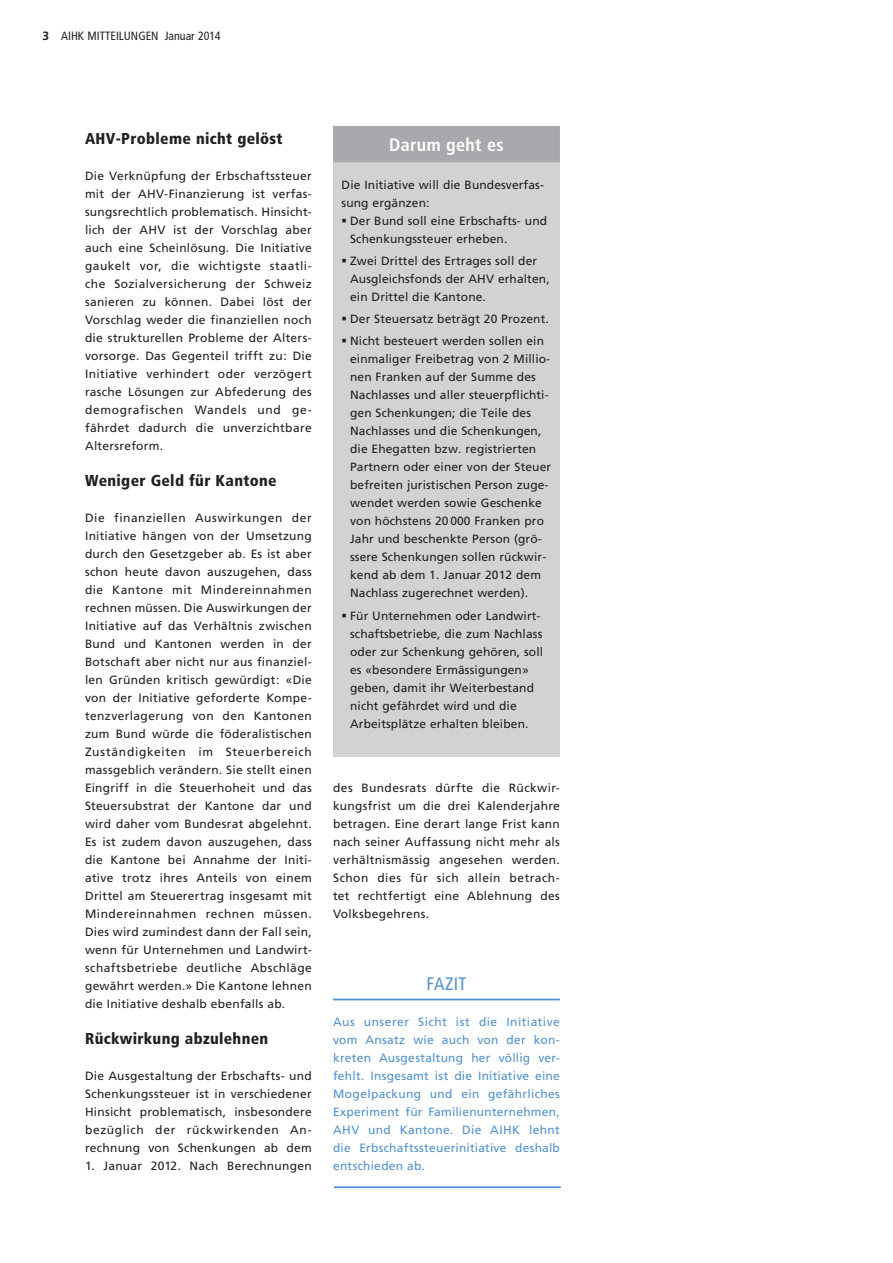
<style>
.page{position:relative;width:893px;height:1263px;background:#fff}
.page>*{position:absolute;margin:0;border:0;box-sizing:border-box;transform-origin:0 0}
.haupttitel_grau{font:700 condensed 18px "Frutiger";letter-spacing:.02em;color:#fff}
.fazit_titel{font:condensed 18px "Frutiger";letter-spacing:.015em;color:#5191cd}
.zwischentitel{font:900 condensed 15.75px "Frutiger";letter-spacing:.02em;color:#231f20}
.fliesstext{font:12px/18px "Frutiger";letter-spacing:.025em;color:#231f20;text-align:justify}
.t1{font:12px/18px "Frutiger LT";letter-spacing:.01em;color:#231f20}
.fazit{font:12px/18px "Frutiger";letter-spacing:.02em;color:#5191cd;text-align:justify}
.text_grau{font:12px/18px "Frutiger";letter-spacing:.01em;color:#231f20}
.teaser{font:condensed 12px "Frutiger";color:#231f20}
.s1{font-family:"Frutiger LT";font-weight:700;font-stretch:normal}
</style>
<div class="page">
<hr style="left:333px;top:999px;width:227px;height:1px;background:#5191cd">
<hr style="left:334px;top:1186px;width:227px;height:2px;background:#5191cd">
<div style="left:333px;top:126px;width:227px;height:630px;background:#d1d2d4"></div>
<div style="left:333px;top:126px;width:227px;height:36px;background:#a8a9ad"></div>
<p class="teaser" style="left:43px;top:29px;width:180px"><span class="s1">3</span> AIHK MITTEILUNGEN Januar 2014</p>
<p class="zwischentitel" style="left:85px;top:129px;width:199px">AHV-Probleme nicht gelöst</p>
<p class="fliesstext" style="left:85px;top:167px;width:228px">Die Verknüpfung der Erbschaftssteuer mit der AHV-Finanzierung ist verfas&shy;sungsrechtlich problematisch. Hinsicht&shy;lich der AHV ist der Vorschlag aber auch eine Scheinlösung. Die Initiative gaukelt vor, die wichtigste staatli&shy;che Sozialversicherung der Schweiz sanieren zu können. Dabei löst der Vorschlag weder die finanziellen noch die strukturellen Probleme der Alters&shy;vorsorge. Das Gegenteil trifft zu: Die Initiative verhindert oder verzögert rasche Lösungen zur Abfederung des demografischen Wandels und ge&shy;fährdet dadurch die unverzichtbare Altersreform.</p>
<p class="zwischentitel" style="left:85px;top:471px;width:193px">Weniger Geld für Kantone</p>
<p class="fliesstext" style="left:85px;top:509px;width:228px">Die finanziellen Auswirkungen der Initiative hängen von der Umsetzung durch den Gesetzgeber ab. Es ist aber schon heute davon auszugehen, dass die Kantone mit Mindereinnahmen rechnen müssen. Die Auswirkungen der Initiative auf das Verhältnis zwischen Bund und Kantonen werden in der Botschaft aber nicht nur aus finanziel&shy;len Gründen kritisch gewürdigt: «Die von der Initiative geforderte Kompe&shy;tenzverlagerung von den Kantonen zum Bund würde die föderalistischen Zuständigkeiten im Steuerbereich massgeblich verändern. Sie stellt einen Eingriff in die Steuerhoheit und das Steuersubstrat der Kantone dar und wird daher vom Bundesrat abgelehnt.<br>Es ist zudem davon auszugehen, dass die Kantone bei Annahme der Initi&shy;ative trotz ihres Anteils von einem Drittel am Steuerertrag insgesamt mit Mindereinnahmen rechnen müssen.<br>Dies wird zumindest dann der Fall sein, wenn für Unternehmen und Landwirt&shy;schaftsbetriebe deutliche Abschläge gewährt werden.» Die Kantone lehnen die Initiative deshalb ebenfalls ab.</p>
<p class="zwischentitel" style="left:85px;top:1029px;width:185px">Rückwirkung abzulehnen</p>
<p class="fliesstext" style="left:85px;top:1067px;width:228px">Die Ausgestaltung der Erbschafts- und Schenkungssteuer ist in verschiedener Hinsicht problematisch, insbesondere bezüglich der rückwirkenden An&shy;rechnung von Schenkungen ab dem</p>
<p class="fliesstext" style="left:85px;top:1157px;width:228px">1. Januar 2012. Nach Berechnungen</p>
<p class="haupttitel_grau" style="left:389px;top:134px;width:116px">Darum geht es</p>
<p class="text_grau" style="left:342px;top:175px;width:204px">Die Initiative will die Bundesverfas&shy;sung ergänzen:</p>
<p class="t1" style="left:350px;top:211px;width:199px">Der Bund soll eine Erbschafts- und<br>Schenkungssteuer erheben.</p>
<p class="t1" style="left:350px;top:252px;width:201px">Zwei Drittel des Ertrages soll der<br>Ausgleichsfonds der AHV erhalten, ein Drittel die Kantone.</p>
<p class="t1" style="left:350px;top:310px;width:200px">Der Steuersatz beträgt 20 Prozent.</p>
<p class="t1" style="left:350px;top:332px;width:203px">Nicht besteuert werden sollen ein einmaliger Freibetrag von 2 Millio&shy;nen Franken auf der Summe des Nachlasses und aller steuerpflichti&shy;gen Schenkungen; die Teile des Nachlasses und die Schenkungen, die Ehegatten bzw. registrierten Partnern oder einer von der Steuer befreiten juristischen Person zuge&shy;wendet werden sowie Geschenke von höchstens 20 000 Franken pro Jahr und beschenkte Person (grö&shy;ssere Schenkungen sollen rückwir&shy;kend ab dem 1. Januar 2012 dem Nachlass zugerechnet werden).</p>
<p class="t1" style="left:350px;top:606px;width:195px">Für Unternehmen oder Landwirt&shy;schaftsbetriebe, die zum Nachlass oder zur Schenkung gehören, soll es «besondere Ermässigungen» geben, damit ihr Weiterbestand nicht gefährdet wird und die<br>Arbeitsplätze erhalten bleiben.</p>
<p class="fliesstext" style="left:333px;top:779px;width:228px">des Bundesrats dürfte die Rückwir&shy;kungsfrist um die drei Kalenderjahre betragen. Eine derart lange Frist kann nach seiner Auffassung nicht mehr als verhältnismässig angesehen werden.<br>Schon dies für sich allein betrach&shy;tet rechtfertigt eine Ablehnung des Volksbegehrens.</p>
<p class="fazit_titel" style="left:427px;top:973px;width:41px">FAZIT</p>
<p class="fazit" style="left:333px;top:1013px;width:228px">Aus unserer Sicht ist die Initiative vom Ansatz wie auch von der kon&shy;kreten Ausgestaltung her völlig ver&shy;fehlt. Insgesamt ist die Initiative eine Mogelpackung und ein gefährliches Experiment für Familienunternehmen, AHV und Kantone. Die AIHK lehnt die Erbschaftssteuerinitiative deshalb entschieden ab.</p>
</div>
